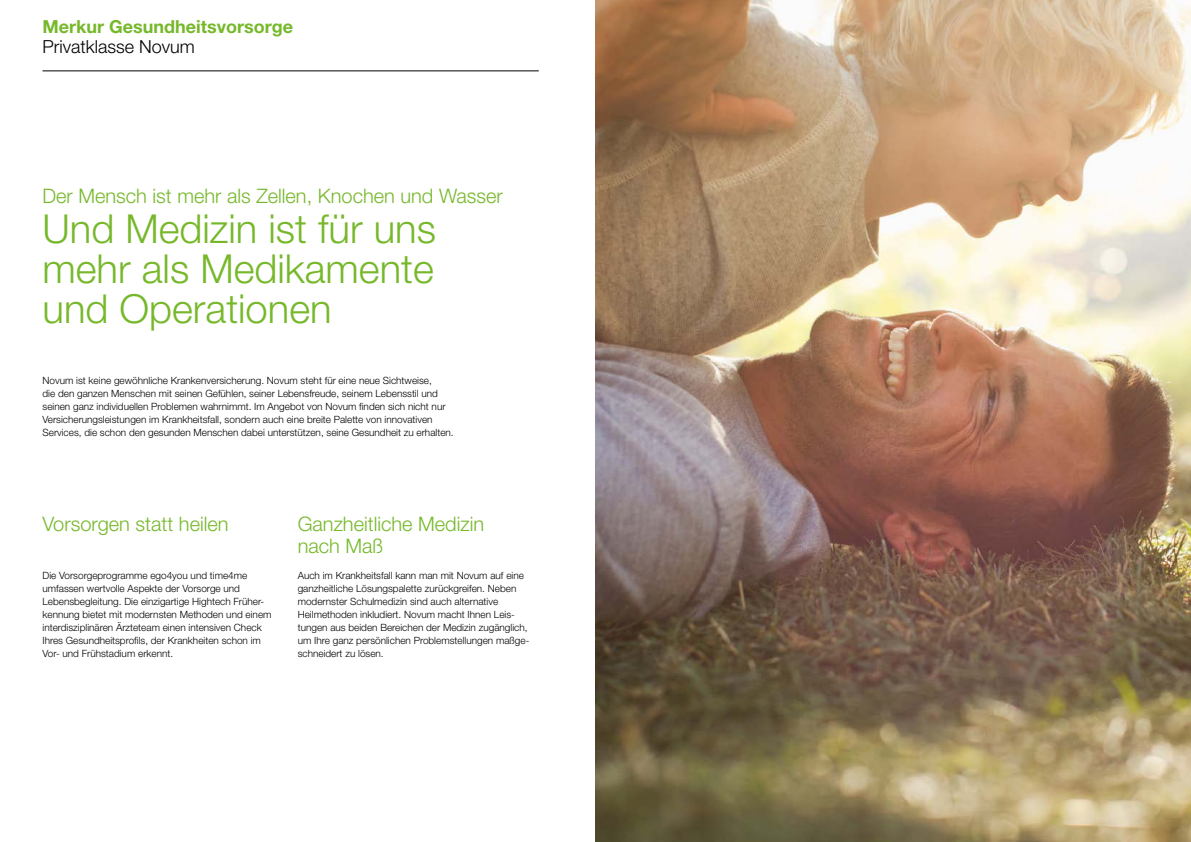
<style>
.page{position:relative;width:1191px;height:842px;background:#fff}
.page>*{position:absolute;margin:0;border:0;box-sizing:border-box;transform-origin:0 0}
.t1{font:300 40px/40px "Helvetica Neue LT Pro";color:#76b82a;text-align:justify}
.t2{font:300 20px/22px "Helvetica Neue LT Pro";color:#76b82a}
.t3{font:700 18px "Helvetica Neue LT Pro";color:#76b82a}
.t4{font:300 18px "Helvetica Neue LT Pro";color:#000}
.t5{font:300 10px/13px "Helvetica Neue LT Pro";color:#000}
</style>
<div class="page">
<hr style="left:43px;top:70px;width:496px;height:1px;background:#000">
<img style="left:595px;top:0;width:596px;height:842px">
<h3 class="t3" style="left:43px;top:15px;width:252px">Merkur Gesundheitsvorsorge</h3>
<h3 class="t4" style="left:43px;top:35px;width:154px">Privatklasse Novum</h3>
<h2 class="t2" style="left:43px;top:185px;width:462px">Der Mensch ist mehr als Zellen, Knochen und Wasser</h2>
<h1 class="t1" style="left:43px;top:208px;width:395px">Und Medizin ist für uns mehr als Medikamente und Operationen</h1>
<p class="t5" style="left:43px;top:374px;width:413px">Novum ist keine gewöhnliche Krankenversicherung. Novum steht für eine neue Sichtweise,<br>die den ganzen Menschen mit seinen Gefühlen, seiner Lebensfreude, seinem Lebensstil und seinen ganz individuellen Problemen wahrnimmt. Im Angebot von Novum finden sich nicht nur Versicherungsleistungen im Krankheitsfall, sondern auch eine breite Palette von innovativen Services, die schon den gesunden Menschen dabei unterstützen, seine Gesundheit zu erhalten.</p>
<h2 class="t2" style="left:43px;top:513px;width:187px">Vorsorgen statt heilen</h2>
<p class="t5" style="left:43px;top:569px;width:230px">Die Vorsorgeprogramme ego4you und time4me umfassen wertvolle Aspekte der Vorsorge und Lebensbegleitung. Die einzigartige Hightech Früher&shy;kennung bietet mit modernsten Methoden und einem interdisziplinären Ärzteteam einen intensiven Check Ihres Gesundheitsprofils, der Krankheiten schon im Vor- und Frühstadium erkennt.</p>
<h2 class="t2" style="left:298px;top:512px;width:188px">Ganzheitliche Medizin nach Maß</h2>
<p class="t5" style="left:298px;top:569px;width:233px">Auch im Krankheitsfall kann man mit Novum auf eine ganzheitliche Lösungspalette zurückgreifen. Neben modernster Schulmedizin sind auch alternative Heilmethoden inkludiert. Novum macht Ihnen Leis&shy;tungen aus beiden Bereichen der Medizin zugänglich, um Ihre ganz persönlichen Problemstellungen maßge&shy;schneidert zu lösen.</p>
</div>
